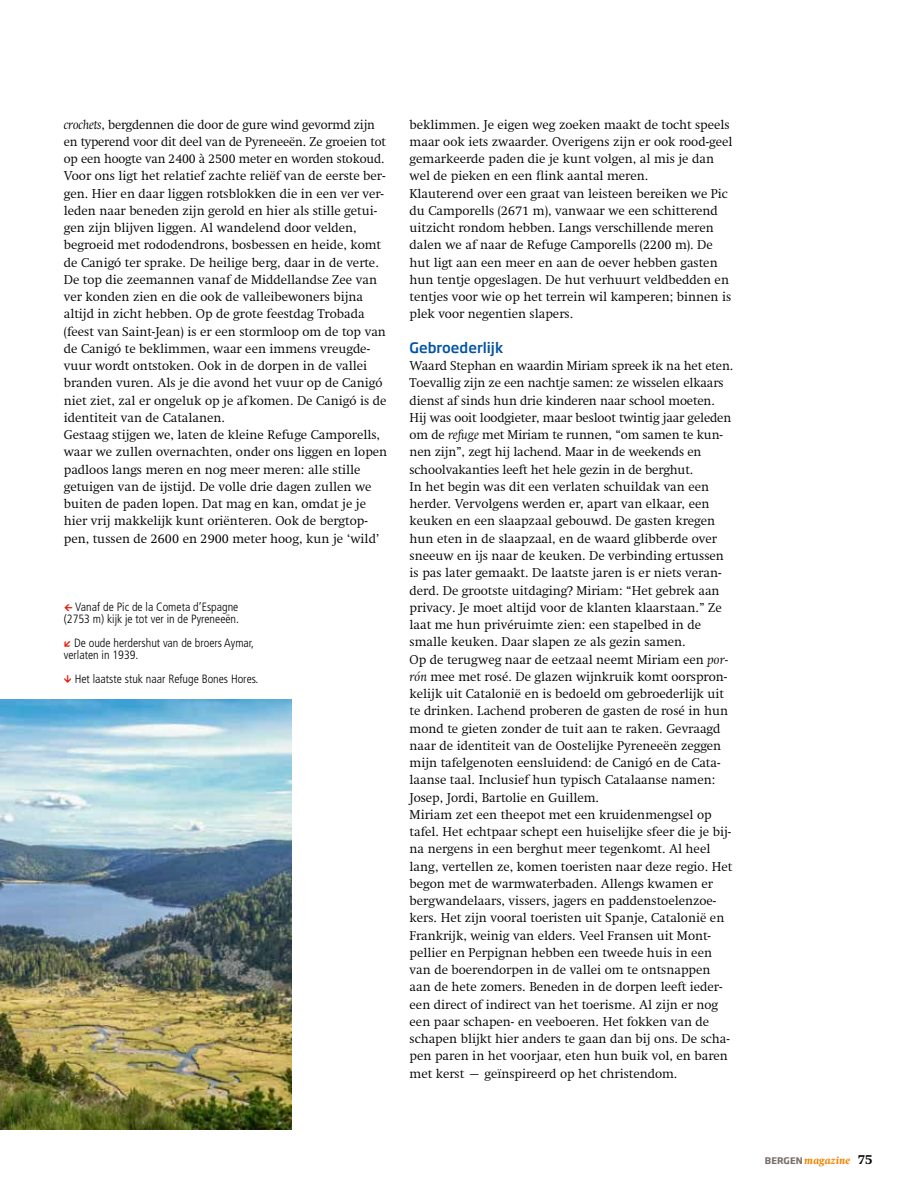
<style>
.page{position:relative;width:915px;height:1191px;background:#fff}
.page>*{position:absolute;margin:0;border:0;box-sizing:border-box;transform-origin:0 0}
.t1{font:500 14.25px "Soho Gothic Std";color:#0054a4}
.t2{font:300 13.05px/17.2px "Swift LT Std";color:#000}
.t3{font:300 condensed 12px/12px "Frutiger LT Std";color:#000;text-align:right}
.t4{font:italic 800 10.5px "Swift LT Std";letter-spacing:-.005em;color:#f18500}
.s1{font-style:italic}
.s2{font-family:"Soho Gothic Std";font-weight:700;font-style:normal;font-size:9px;color:#796e6c}
.s3{font-weight:700;font-style:normal;font-size:13.5px;color:#000}
</style>
<div class="page">
<img style="left:0;top:700px;width:291px;height:429px">
<p class="t2" style="left:64px;top:116px;width:325px"><span class="s1">crochets</span>, bergdennen die door de gure wind gevormd zijn en typerend voor dit deel van de Pyreneeën. Ze groeien tot op een hoogte van 2400 à 2500 meter en worden stokoud.<br>Voor ons ligt het relatief zachte reliëf van de eerste ber&shy;gen. Hier en daar liggen rotsblokken die in een ver ver&shy;leden naar beneden zijn gerold en hier als stille getui&shy;gen zijn blijven liggen. Al wandelend door velden, begroeid met rododendrons, bosbessen en heide, komt de Canigó ter sprake. De heilige berg, daar in de verte.<br>De top die zeemannen vanaf de Middellandse Zee van ver konden zien en die ook de valleibewoners bijna altijd in zicht hebben. Op de grote feestdag Trobada (feest van Saint-Jean) is er een stormloop om de top van de Canigó te beklimmen, waar een immens vreugde&shy;vuur wordt ontstoken. Ook in de dorpen in de vallei branden vuren. Als je die avond het vuur op de Canigó niet ziet, zal er ongeluk op je afkomen. De Canigó is de identiteit van de Catalanen.<br>Gestaag stijgen we, laten de kleine Refuge Camporells, waar we zullen overnachten, onder ons liggen en lopen padloos langs meren en nog meer meren: alle stille getuigen van de ijstijd. De volle drie dagen zullen we buiten de paden lopen. Dat mag en kan, omdat je je hier vrij makkelijk kunt oriënteren. Ook de bergtop&shy;pen, tussen de 2600 en 2900 meter hoog, kun je ‘wild’</p>
<p class="t3" style="left:64px;top:600px;width:177px">Vanaf de Pic de la Cometa d’Espagne (2753 m) kijk je tot ver in de Pyreneeën.</p>
<p class="t3" style="left:64px;top:636px;width:192px;text-align:left;text-indent:10px">De oude herdershut van de broers Aymar, verlaten in 1939.</p>
<p class="t3" style="left:75px;top:672px;width:185px">Het laatste stuk naar Refuge Bones Hores.</p>
<p class="t2" style="left:409px;top:116px;width:324px">beklimmen. Je eigen weg zoeken maakt de tocht speels maar ook iets zwaarder. Overigens zijn er ook rood-geel gemarkeerde paden die je kunt volgen, al mis je dan wel de pieken en een flink aantal meren.<br>Klauterend over een graat van leisteen bereiken we Pic du Camporells (2671 m), vanwaar we een schitterend uitzicht rondom hebben. Langs verschillende meren dalen we af naar de Refuge Camporells (2200 m). De hut ligt aan een meer en aan de oever hebben gasten hun tentje opgeslagen. De hut verhuurt veldbedden en tentjes voor wie op het terrein wil kamperen; binnen is plek voor negentien slapers.</p>
<p class="t1" style="left:409px;top:338px;width:95px">Gebroederlijk</p>
<p class="t2" style="left:409px;top:357px;width:325px">Waard Stephan en waardin Miriam spreek ik na het eten.<br>Toevallig zijn ze een nachtje samen: ze wisselen elkaars dienst af sinds hun drie kinderen naar school moeten.<br>Hij was ooit loodgieter, maar besloot twintig jaar geleden om de <span class="s1">refuge</span> met Miriam te runnen, “om samen te kun&shy;nen zijn”, zegt hij lachend. Maar in de weekends en schoolvakanties leeft het hele gezin in de berghut.<br>In het begin was dit een verlaten schuildak van een herder. Vervolgens werden er, apart van elkaar, een keuken en een slaapzaal gebouwd. De gasten kregen hun eten in de slaapzaal, en de waard glibberde over sneeuw en ijs naar de keuken. De verbinding ertussen is pas later gemaakt. De laatste jaren is er niets veran&shy;derd. De grootste uitdaging? Miriam: “Het gebrek aan privacy. Je moet altijd voor de klanten klaarstaan.” Ze laat me hun privéruimte zien: een stapelbed in de smalle keuken. Daar slapen ze als gezin samen.<br>Op de terugweg naar de eetzaal neemt Miriam een <span class="s1">por&shy;rón</span> mee met rosé. De glazen wijnkruik komt oorspron&shy;kelijk uit Catalonië en is bedoeld om gebroederlijk uit te drinken. Lachend proberen de gasten de rosé in hun mond te gieten zonder de tuit aan te raken. Gevraagd naar de identiteit van de Oostelijke Pyreneeën zeggen mijn tafelgenoten eensluidend: de Canigó en de Cata&shy;laanse taal. Inclusief hun typisch Catalaanse namen:<br>Josep, Jordi, Bartolie en Guillem.<br>Miriam zet een theepot met een kruidenmengsel op tafel. Het echtpaar schept een huiselijke sfeer die je bij&shy;na nergens in een berghut meer tegenkomt. Al heel lang, vertellen ze, komen toeristen naar deze regio. Het begon met de warmwaterbaden. Allengs kwamen er bergwandelaars, vissers, jagers en paddenstoelenzoe&shy;kers. Het zijn vooral toeristen uit Spanje, Catalonië en Frankrijk, weinig van elders. Veel Fransen uit Mont&shy;pellier en Perpignan hebben een tweede huis in een van de boerendorpen in de vallei om te ontsnappen aan de hete zomers. Beneden in de dorpen leeft ieder&shy;een direct of indirect van het toerisme. Al zijn er nog een paar schapen- en veeboeren. Het fokken van de schapen blijkt hier anders te gaan dan bij ons. De scha&shy;pen paren in het voorjaar, eten hun buik vol, en baren met kerst – geïnspireerd op het christendom.</p>
<p class="t4" style="left:764px;top:1154px;width:109px"><span class="s2">BERGEN</span> magazine <span class="s3">75</span></p>
</div>
